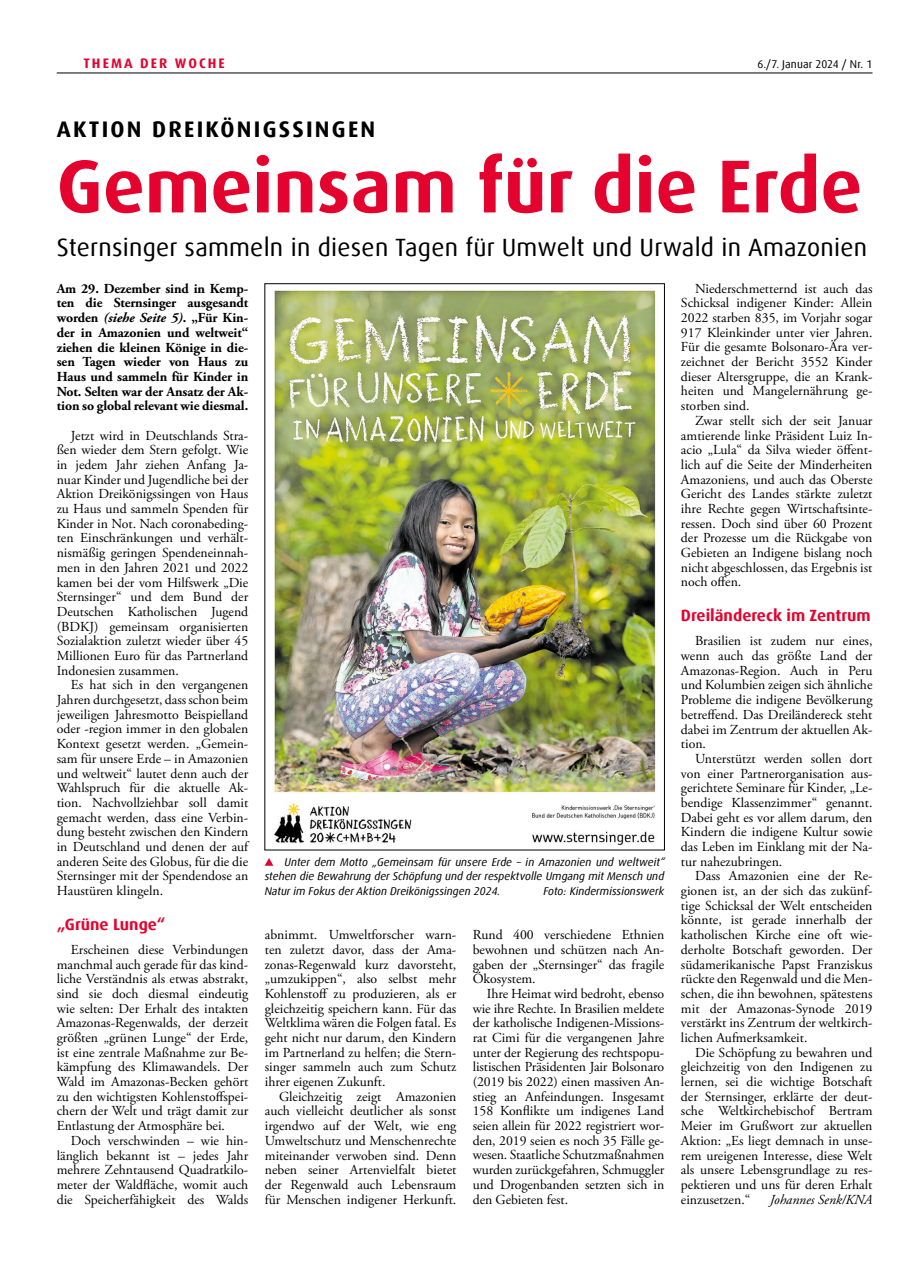
<style>
.page{position:relative;width:908px;height:1276px;background:#fff}
.page>*{position:absolute;margin:0;border:0;box-sizing:border-box;transform-origin:0 0}
.t1{font:700 75px "Dax Offc Pro";color:#e4032e}
.t2{font:25px "Dax Offc Pro";letter-spacing:.01em;color:#000}
.t3{font:700 22.5px "Dax Offc Pro";letter-spacing:.1em;color:#000}
.t4{font:700 16.25px "Dax Offc Pro";color:#e4032e}
.t5{font:13.75px/14.6px "Adobe Garamond Pro";color:#000;text-align:justify}
.t6{font:700 13.75px/14.6px "Adobe Garamond Pro";letter-spacing:-.005em;color:#000;text-align:justify}
.t7{font:italic 13.75px "Adobe Garamond Pro";color:#000}
.t8{font:700 13.75px "Dax Offc Pro";letter-spacing:.15em;color:#e4032e}
.t9{font:italic 11.25px/14.8px "Dax Offc Pro";color:#000;text-align:justify}
.t10{font:11.25px "Dax Offc Pro";letter-spacing:.005em;color:#000}
.s1{font-style:italic}
</style>
<div class="page">
<hr style="left:57px;top:73px;width:815px;height:1px;background:#000">
<img style="left:272px;top:289px;width:384px;height:557px">
<svg style="left:265px;top:858px;width:8px;height:7px"></svg>
<p class="t8" style="left:83px;top:54px;width:143px">THEMA DER WOCHE</p>
<p class="t10" style="left:757px;top:56px;width:116px">6./7. Januar 2024 / Nr. 1</p>
<h3 class="t3" style="left:57px;top:115px;width:320px">AKTION DREIKÖNIGSSINGEN</h3>
<h1 class="t1" style="left:57px;top:138px;width:806px">Gemeinsam für die Erde</h1>
<h2 class="t2" style="left:57px;top:231px;width:811px">Sternsinger sammeln in diesen Tagen für Umwelt und Urwald in Amazonien</h2>
<p class="t6" style="left:57px;top:281px;width:193px">Am 29. Dezember sind in Kemp&shy;ten die Sternsinger ausgesandt worden <span class="s1">(siehe Seite 5)</span>. „Für Kin&shy;der in Amazonien und weltweit“ ziehen die kleinen Könige in die&shy;sen Tagen wieder von Haus zu Haus und sammeln für Kinder in Not. Selten war der Ansatz der Ak&shy;tion so global relevant wie diesmal.</p>
<p class="t5" style="left:57px;top:428px;width:193px;text-indent:14px">Jetzt wird in Deutschlands Stra&shy;ßen wieder dem Stern gefolgt. Wie in jedem Jahr ziehen Anfang Ja&shy;nuar Kinder und Jugendliche bei der Aktion Dreikönigssingen von Haus zu Haus und sammeln Spenden für Kinder in Not. Nach coronabeding&shy;ten Einschränkungen und verhält&shy;nismäßig geringen Spendeneinnah&shy;men in den Jahren 2021 und 2022 kamen bei der vom Hilfswerk „Die Sternsinger“ und dem Bund der Deutschen Katholischen Jugend (BDKJ) gemeinsam organisierten Sozialaktion zuletzt wieder über 45<br>Millionen Euro für das Partnerland Indonesien zusammen.</p>
<p class="t5" style="left:57px;top:678px;width:193px;text-indent:14px">Es hat sich in den vergangenen Jahren durchgesetzt, dass schon beim jeweiligen Jahresmotto Beispielland oder -region immer in den globalen Kontext gesetzt werden. „Gemein&shy;sam für unsere Erde – in Amazonien und weltweit“ lautet denn auch der Wahlspruch für die aktuelle Ak&shy;tion. Nachvollziehbar soll damit gemacht werden, dass eine Verbin&shy;dung besteht zwischen den Kindern in Deutschland und denen der auf anderen Seite des Globus, für die die Sternsinger mit der Spendendose an Haustüren klingeln.</p>
<p class="t4" style="left:57px;top:913px;width:110px">„Grüne Lunge“</p>
<p class="t5" style="left:57px;top:942px;width:193px;text-indent:14px">Erscheinen diese Verbindungen manchmal auch gerade für das kind&shy;liche Verständnis als etwas abstrakt, sind sie doch diesmal eindeutig wie selten: Der Erhalt des intakten Amazonas-Regenwalds, der derzeit größten „grünen Lunge“ der Erde, ist eine zentrale Maßnahme zur Be&shy;kämpfung des Klimawandels. Der Wald im Amazonas-Becken gehört zu den wichtigsten Kohlenstoffspei&shy;chern der Welt und trägt damit zur Entlastung der Atmosphäre bei.</p>
<p class="t5" style="left:57px;top:1133px;width:193px;text-indent:14px">Doch verschwinden – wie hin&shy;länglich bekannt ist – jedes Jahr mehrere Zehntausend Quadratkilo&shy;meter der Waldfläche, womit auch die Speicherfähigkeit des Walds</p>
<p class="t9" style="left:264px;top:854px;width:402px;text-indent:20px">Unter dem Motto „Gemeinsam für unsere Erde – in Amazonien und weltweit“ stehen die Bewahrung der Schöpfung und der respektvolle Umgang mit Mensch und Natur im Fokus der Aktion Dreikönigssingen 2024.</p>
<p class="t9" style="left:543px;top:884px;width:122px">Foto: Kindermissionswerk</p>
<p class="t5" style="left:265px;top:928px;width:193px">abnimmt. Umweltforscher warn&shy;ten zuletzt davor, dass der Ama&shy;zonas-Regenwald kurz davorsteht, „umzukippen“, also selbst mehr Kohlenstoff zu produzieren, als er gleichzeitig speichern kann. Für das Weltklima wären die Folgen fatal. Es geht nicht nur darum, den Kindern im Partnerland zu helfen; die Stern&shy;singer sammeln auch zum Schutz ihrer eigenen Zukunft.</p>
<p class="t5" style="left:265px;top:1089px;width:193px;text-indent:14px">Gleichzeitig zeigt Amazonien auch vielleicht deutlicher als sonst irgendwo auf der Welt, wie eng Umweltschutz und Menschenrechte miteinander verwoben sind. Denn neben seiner Artenvielfalt bietet der Regenwald auch Lebensraum für Menschen indigener Herkunft.</p>
<p class="t5" style="left:472px;top:928px;width:193px">Rund 400 verschiedene Ethnien bewohnen und schützen nach An&shy;gaben der „Sternsinger“ das fragile Ökosystem.</p>
<p class="t5" style="left:472px;top:986px;width:193px;text-indent:14px">Ihre Heimat wird bedroht, ebenso wie ihre Rechte. In Brasilien meldete der katholische Indigenen-Missions&shy;rat Cimi für die vergangenen Jahre unter der Regierung des rechtspopu&shy;listischen Präsidenten Jair Bolsonaro (2019 bis 2022) einen massiven An&shy;stieg an Anfeindungen. Insgesamt 158 Konflikte um indigenes Land seien allein für 2022 registriert wor&shy;den, 2019 seien es noch 35 Fälle ge&shy;wesen. Staatliche Schutzmaßnahmen wurden zurückgefahren, Schmuggler und Drogenbanden setzten sich in den Gebieten fest.</p>
<p class="t5" style="left:680px;top:281px;width:193px;text-indent:14px">Niederschmetternd ist auch das Schicksal indigener Kinder: Allein 2022 starben 835, im Vorjahr sogar 917 Kleinkinder unter vier Jahren.<br>Für die gesamte Bolsonaro-Ära ver&shy;zeichnet der Bericht 3552 Kinder dieser Altersgruppe, die an Krank&shy;heiten und Mangelernährung ge&shy;storben sind.</p>
<p class="t5" style="left:680px;top:414px;width:193px;text-indent:14px">Zwar stellt sich der seit Januar amtierende linke Präsident Luiz In&shy;acio „Lula“ da Silva wieder öffent&shy;lich auf die Seite der Minderheiten Amazoniens, und auch das Oberste Gericht des Landes stärkte zuletzt ihre Rechte gegen Wirtschaftsinte&shy;ressen. Doch sind über 60 Prozent der Prozesse um die Rückgabe von Gebieten an Indigene bislang noch nicht abgeschlossen, das Ergebnis ist noch offen.</p>
<p class="t4" style="left:680px;top:605px;width:191px">Dreiländereck im Zentrum</p>
<p class="t5" style="left:680px;top:634px;width:193px;text-indent:14px">Brasilien ist zudem nur eines, wenn auch das größte Land der Amazonas-Region. Auch in Peru und Kolumbien zeigen sich ähnliche Probleme die indigene Bevölkerung betreffend. Das Dreiländereck steht dabei im Zentrum der aktuellen Ak&shy;tion.</p>
<p class="t5" style="left:680px;top:751px;width:193px;text-indent:14px">Unterstützt werden sollen dort von einer Partnerorganisation aus&shy;gerichtete Seminare für Kinder, „Le&shy;bendige Klassenzimmer“ genannt.<br>Dabei geht es vor allem darum, den Kindern die indigene Kultur sowie das Leben im Einklang mit der Na&shy;tur nahezubringen.</p>
<p class="t5" style="left:680px;top:869px;width:193px;text-indent:14px">Dass Amazonien eine der Re&shy;gionen ist, an der sich das zukünf&shy;tige Schicksal der Welt entscheiden könnte, ist gerade innerhalb der katholischen Kirche eine oft wie&shy;derholte Botschaft geworden. Der südamerikanische Papst Franziskus rückte den Regenwald und die Men&shy;schen, die ihn bewohnen, spätestens mit der Amazonas-Synode 2019 verstärkt ins Zentrum der weltkirch&shy;lichen Aufmerksamkeit.</p>
<p class="t5" style="left:680px;top:1045px;width:193px;text-indent:14px">Die Schöpfung zu bewahren und gleichzeitig von den Indigenen zu lernen, sei die wichtige Botschaft der Sternsinger, erklärte der deut&shy;sche Weltkirchebischof Bertram Meier im Grußwort zur aktuellen Aktion: „Es liegt demnach in unse&shy;rem ureigenen Interesse, diese Welt als unsere Lebensgrundlage zu res&shy;pektieren und uns für deren Erhalt einzusetzen.“</p>
<p class="t7" style="left:769px;top:1191px;width:104px">Johannes Senk/KNA</p>
</div>
